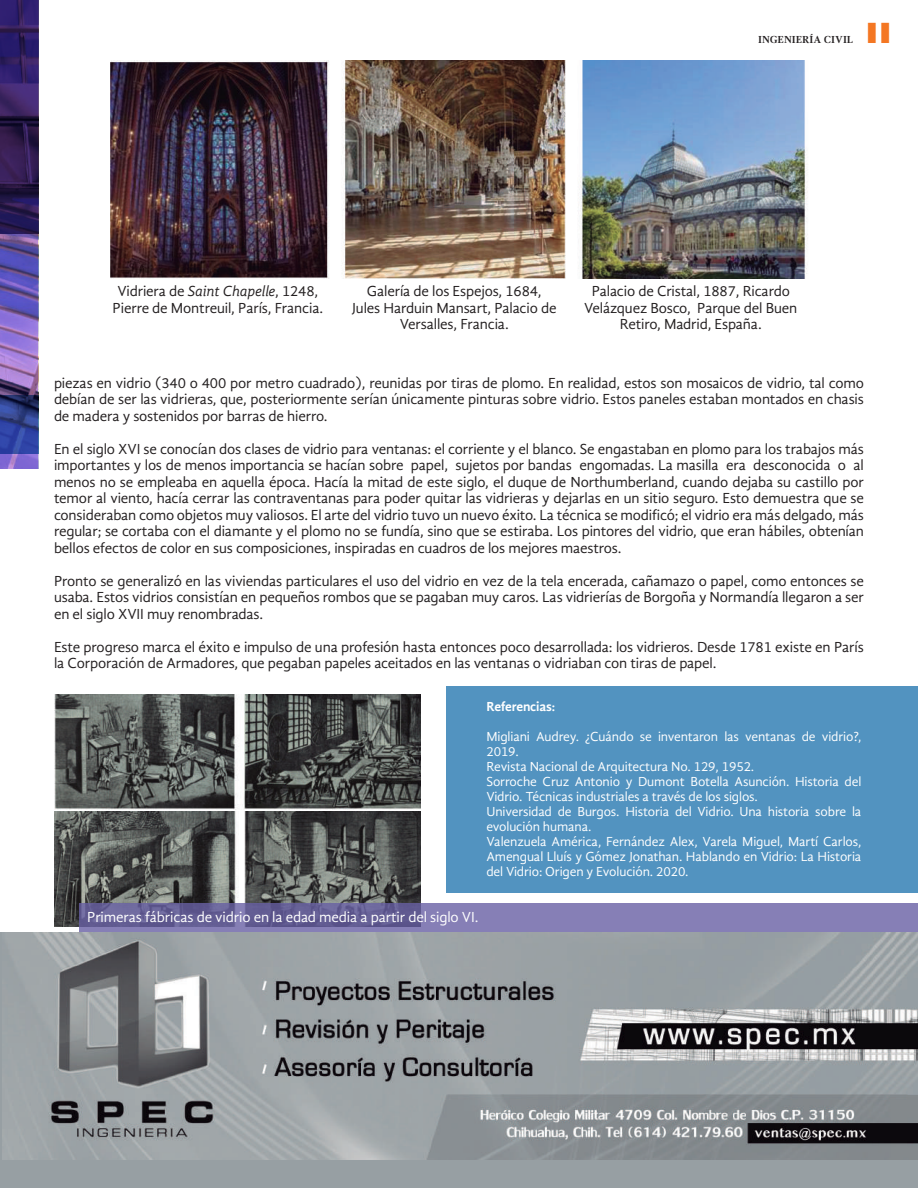
<style>
.page{position:relative;width:918px;height:1188px;background:#fff}
.page>*{position:absolute;margin:0;border:0;box-sizing:border-box;transform-origin:0 0}
.t1{font:15px/16.5px "Gandhi Sans";letter-spacing:-.01em;color:#231f20;text-align:justify}
.t2{font:15px "Gandhi Sans";letter-spacing:-.01em;color:#fff}
.t3{font:13.5px/15px "Gandhi Sans";letter-spacing:-.01em;color:#fff}
.t4{font:700 13.5px "Gandhi Sans";letter-spacing:-.01em;color:#fff}
.t5{font:700 10.5px "Gandhi Serif";color:#231f20}
.s1{font-family:"Ash";font-weight:400;font-size:22.5px;color:#f47723}
.s2{font-style:italic}
</style>
<div class="page">
<svg style="left:0;top:234px;width:38px;height:234px"></svg>
<svg style="left:0;top:395px;width:38px;height:59px"></svg>
<svg style="left:0;top:0;width:38px;height:234px"></svg>
<div style="left:446px;top:687px;width:472px;height:206px;background:#5293c0"></div>
<img style="left:110px;top:60px;width:698px;height:219px">
<img style="left:55px;top:694px;width:365px;height:233px">
<svg style="left:79px;top:904px;width:839px;height:29px;fill:#867fb6"></svg>
<div style="left:0;top:933px;width:918px;height:255px;background:#979fa3"></div>
<img style="left:2px;top:933px;width:916px;height:227px">
<p class="t5" style="left:758px;top:33px;width:138px">INGENIERÍA CIVIL <span class="s1">11</span></p>
<p class="t1" style="left:113px;top:283px;width:212px;text-align:center">Vidriera de <span class="s2">Saint Chapelle</span>, 1248,<br>Pierre de Montreuil, París, Francia.</p>
<p class="t1" style="left:352px;top:283px;width:206px;text-align:center">Galería de los Espejos, 1684,<br>Jules Harduin Mansart, Palacio de<br>Versalles, Francia.</p>
<p class="t1" style="left:584px;top:283px;width:215px;text-align:center">Palacio de Cristal, 1887, Ricardo<br>Velázquez Bosco, Parque del Buen<br>Retiro, Madrid, España.</p>
<p class="t1" style="left:54px;top:375px;width:811px">piezas en vidrio (340 o 400 por metro cuadrado), reunidas por tiras de plomo. En realidad, estos son mosaicos de vidrio, tal como debían de ser las vidrieras, que, posteriormente serían únicamente pinturas sobre vidrio. Estos paneles estaban montados en chasis de madera y sostenidos por barras de hierro.</p>
<p class="t1" style="left:54px;top:441px;width:812px">En el siglo XVI se conocían dos clases de vidrio para ventanas: el corriente y el blanco. Se engastaban en plomo para los trabajos más importantes y los de menos importancia se hacían sobre papel, sujetos por bandas engomadas. La masilla era desconocida o al menos no se empleaba en aquella época. Hacía la mitad de este siglo, el duque de Northumberland, cuando dejaba su castillo por temor al viento, hacía cerrar las contraventanas para poder quitar las vidrieras y dejarlas en un sitio seguro. Esto demuestra que se consideraban como objetos muy valiosos. El arte del vidrio tuvo un nuevo éxito. La técnica se modificó; el vidrio era más delgado, más regular; se cortaba con el diamante y el plomo no se fundía, sino que se estiraba. Los pintores del vidrio, que eran hábiles, obtenían bellos efectos de color en sus composiciones, inspiradas en cuadros de los mejores maestros.</p>
<p class="t1" style="left:54px;top:573px;width:812px">Pronto se generalizó en las viviendas particulares el uso del vidrio en vez de la tela encerada, cañamazo o papel, como entonces se usaba. Estos vidrios consistían en pequeños rombos que se pagaban muy caros. Las vidrierías de Borgoña y Normandía llegaron a ser en el siglo XVII muy renombradas.</p>
<p class="t1" style="left:54px;top:639px;width:811px">Este progreso marca el éxito e impulso de una profesión hasta entonces poco desarrollada: los vidrieros. Desde 1781 existe en París la Corporación de Armadores, que pegaban papeles aceitados en las ventanas o vidriaban con tiras de papel.</p>
<p class="t4" style="left:486px;top:699px;width:70px">Referencias:</p>
<p class="t3" style="left:486px;top:729px;width:377px">Migliani Audrey. ¿Cuándo se inventaron las ventanas de vidrio?, 2019.<br>Revista Nacional de Arquitectura No. 129, 1952.<br>Sorroche Cruz Antonio y Dumont Botella Asunción. Historia del Vidrio. Técnicas industriales a través de los siglos.<br>Universidad de Burgos. Historia del Vidrio. Una historia sobre la evolución humana.<br>Valenzuela América, Fernández Alex, Varela Miguel, Martí Carlos, Amengual Lluís y Gómez Jonathan. Hablando en Vidrio: La Historia del Vidrio: Origen y Evolución. 2020.</p>
<p class="t2" style="left:87px;top:908px;width:393px">Primeras fábricas de vidrio en la edad media a partir del siglo VI.</p>
</div>
